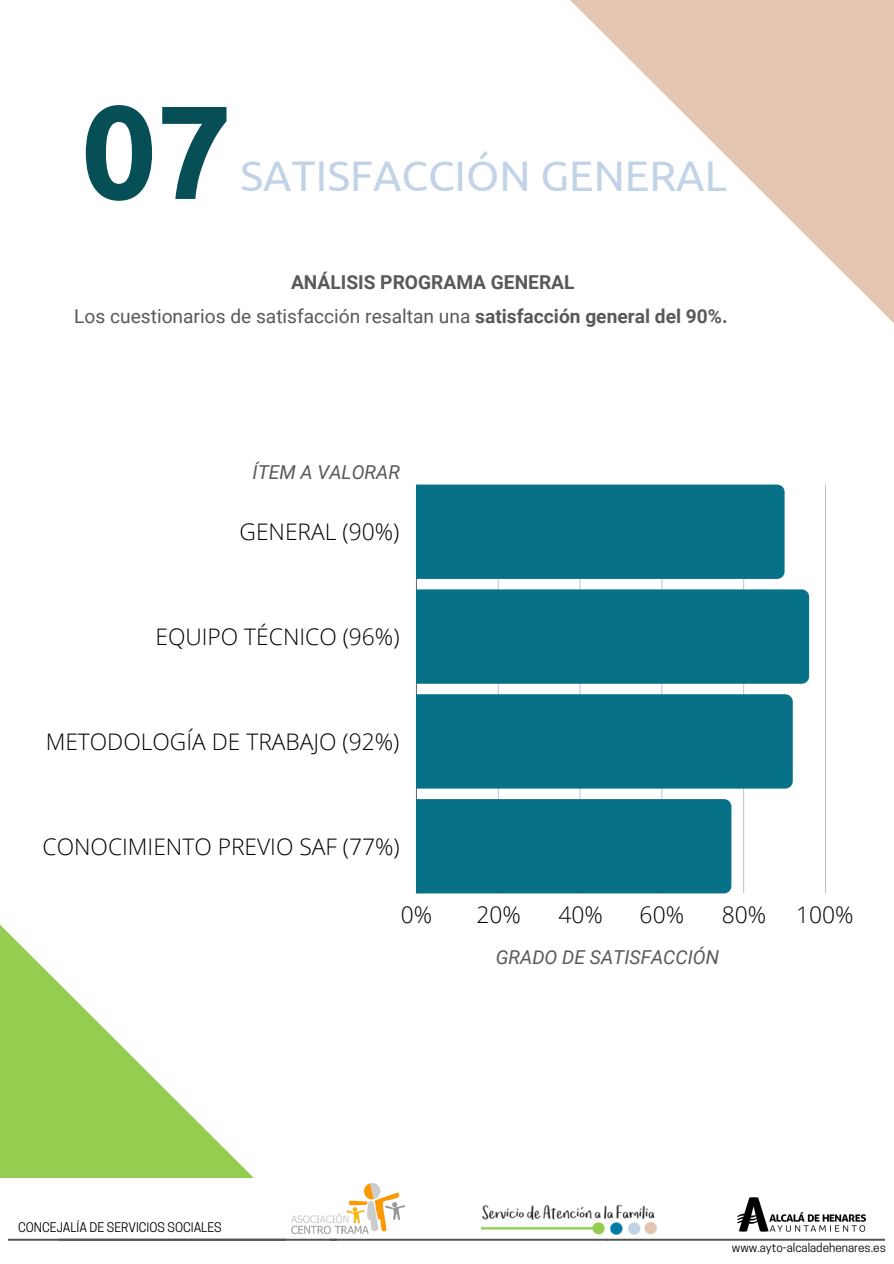
<style>
.page{position:relative;width:894px;height:1264px;background:#fff}
.page>*{position:absolute;margin:0;border:0;box-sizing:border-box;transform-origin:0 0}
.t1{font:700 132.3px "Ubuntu";color:#074f57}
.t2{font:42.75px "Ubuntu";color:#c2d3e7}
.t3{font:300 22.8px "Open Sans";color:#000}
.t4{font:19.2px "Roboto";color:#595959}
.t5{font:italic 19.2px "Roboto";color:#595959}
.t6{font:700 19.2px "Roboto";color:#595959}
.t7{font:12.45px "Cooper Hewitt";color:#000}
.t8{font:11.85px "Cooper Hewitt";color:#000}
.s1{font-weight:700}
</style>
<div class="page">
<svg style="left:570px;top:0;width:323px;height:322px"></svg>
<svg style="left:0;top:683px;width:448px;height:495px"></svg>
<img style="left:480px;top:1204px;width:177px;height:28px">
<img style="left:737px;top:1197px;width:128px;height:35px">
<img style="left:292px;top:1183px;width:112px;height:49px">
<svg style="left:9px;top:1232px;width:875px;height:9px"></svg>
<hr style="left:498px;top:484px;width:1px;height:409px;background:#000">
<hr style="left:579px;top:484px;width:1px;height:409px;background:#000">
<hr style="left:661px;top:484px;width:1px;height:409px;background:#000">
<hr style="left:743px;top:484px;width:1px;height:409px;background:#000">
<hr style="left:824px;top:484px;width:1px;height:409px;background:#000">
<hr style="left:416px;top:484px;width:1px;height:409px;background:#000">
<div style="left:416px;top:484px;width:368px;height:95px;background:#077187"></div>
<div style="left:416px;top:589px;width:392px;height:94px;background:#077187"></div>
<div style="left:416px;top:694px;width:376px;height:94px;background:#077187"></div>
<div style="left:416px;top:799px;width:315px;height:94px;background:#077187"></div>
<h3 class="t1" style="left:81px;top:76px;width:152px">07</h3>
<p class="t2" style="left:240px;top:151px;width:488px">SATISFACCIÓN GENERAL</p>
<p class="t6" style="left:291px;top:271px;width:285px">ANÁLISIS PROGRAMA GENERAL</p>
<p class="t4" style="left:74px;top:306px;width:654px">Los cuestionarios de satisfacción resaltan una <span class="s1">satisfacción general del 90%.</span></p>
<h5 class="t5" style="left:252px;top:461px;width:149px">ÍTEM A VALORAR</h5>
<p class="t3" style="left:239px;top:516px;width:161px">GENERAL (90%)</p>
<p class="t3" style="left:155px;top:621px;width:245px">EQUIPO TÉCNICO (96%)</p>
<p class="t3" style="left:46px;top:725px;width:355px">METODOLOGÍA DE TRABAJO (92%)</p>
<p class="t3" style="left:43px;top:830px;width:358px">CONOCIMIENTO PREVIO SAF (77%)</p>
<p class="t3" style="left:400px;top:898px;width:33px">0%</p>
<p class="t3" style="left:476px;top:898px;width:46px">20%</p>
<p class="t3" style="left:558px;top:898px;width:46px">40%</p>
<p class="t3" style="left:639px;top:898px;width:46px">60%</p>
<p class="t3" style="left:721px;top:898px;width:46px">80%</p>
<p class="t3" style="left:795px;top:898px;width:59px">100%</p>
<h4 class="t7" style="left:18px;top:1222px;width:205px">CONCEJALÍA DE SERVICIOS SOCIALES</h4>
<p class="t5" style="left:495px;top:945px;width:225px">GRADO DE SATISFACCIÓN</p>
<h3 class="t8" style="left:731px;top:1243px;width:155px">www.ayto-alcaladehenares.es</h3>
</div>
